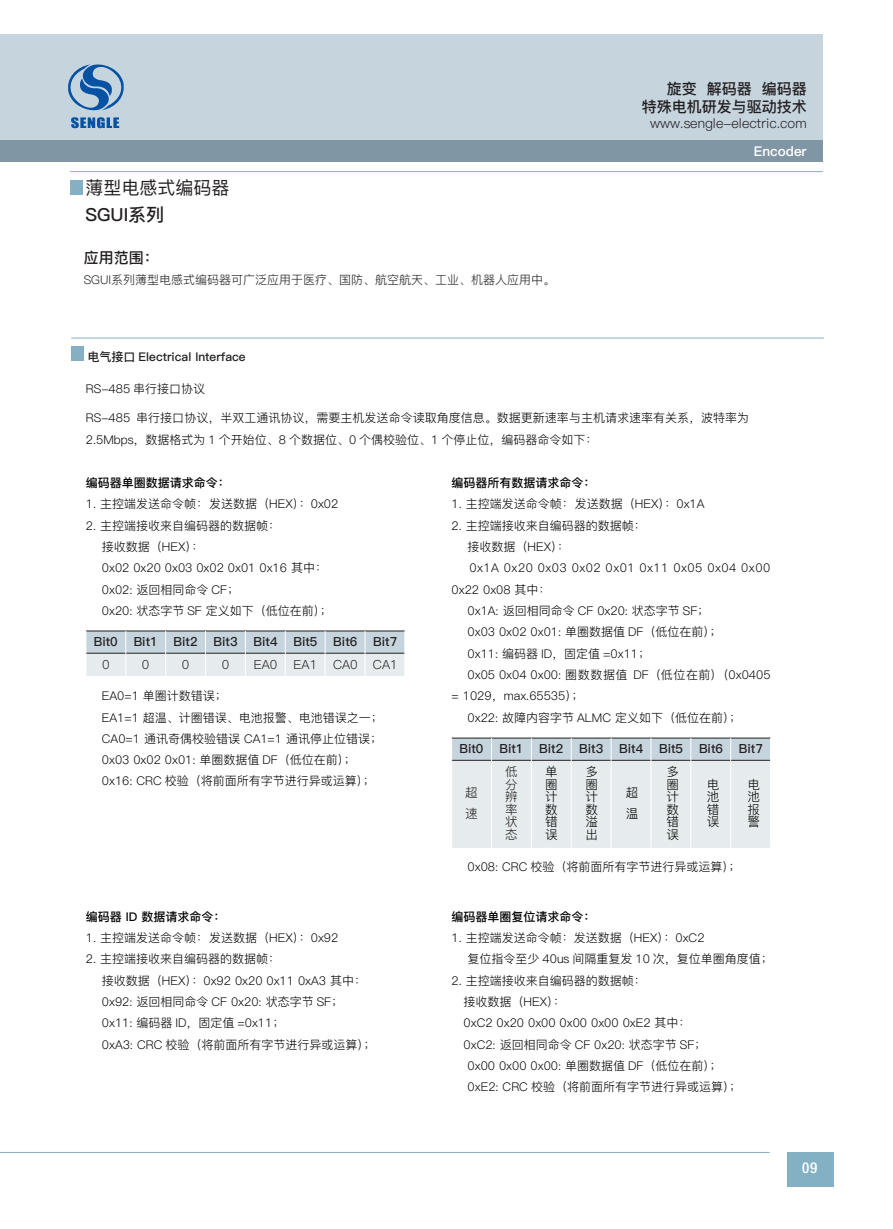
<style>
.page{position:relative;width:893px;height:1229px;background:#fff}
.page>*{position:absolute;margin:0;border:0;box-sizing:border-box;transform-origin:0 0}
.t1{font:18px "Ping Fang SC Medium";color:#231f20}
.t2{font:18px "Ping Fang SC Bold";color:#231f20}
.t3{font:15px/18px "Ping Fang SC Bold";color:#231f20;text-align:right}
.t4{font:500 condensed 15px "Helvetica Neue LT Pro";color:#fff}
.t5{font:13.5px "Ping Fang SC Regular";color:#231f20}
.t6{font:13.5px "Ping Fang SC Heavy";color:#fff}
.t7{font:12.6px "Ping Fang SC Bold";color:#231f20}
.t8{font:12.6px/12.6px "Ping Fang SC Regular";color:#030303;text-align:justify}
.t9{font:12.6px/12.6px "Ping Fang SC Regular";color:#231f20}
.t10{font:12px/21.3px "Ping Fang SC Regular";color:#030303}
.t11{font:12px "Ping Fang SC Bold";color:#030303}
.t12{font:12px "Ping Fang SC Regular";color:#231f20}
.t13{font:12px "Ping Fang SC Regular";letter-spacing:.04em;color:#030303}
.t14{font:12px "Ping Fang SC Bold";color:#231f20}
</style>
<div class="page">
<hr style="left:0;top:1152px;width:770px;height:1px;background:#85afc3">
<div style="left:787px;top:1152px;width:46px;height:34px;background:#84b0c4"></div>
<div style="left:0;top:34px;width:823px;height:106px;background:#c6d4de"></div>
<div style="left:0;top:140px;width:823px;height:22px;background:#8096a4"></div>
<svg style="left:68px;top:64px;width:56px;height:47px"></svg>
<svg style="left:71px;top:117px;width:48px;height:11px"></svg>
<hr style="left:70px;top:171px;width:753px;height:1px;background:#84b1c5">
<div style="left:70px;top:180px;width:13px;height:15px;background:#85afc3"></div>
<div style="left:452px;top:738px;width:318px;height:22px;background:#c6d4de"></div>
<div style="left:452px;top:760px;width:318px;height:87px;background:#e6ecee"></div>
<hr style="left:452px;top:760px;width:318px;height:1px;background:#231f20">
<hr style="left:452px;top:738px;width:318px;height:1px;background:#231f20">
<hr style="left:491px;top:738px;width:1px;height:109px;background:#fff">
<hr style="left:531px;top:738px;width:1px;height:109px;background:#fff">
<hr style="left:571px;top:738px;width:1px;height:109px;background:#fff">
<hr style="left:611px;top:738px;width:1px;height:109px;background:#fff">
<hr style="left:651px;top:738px;width:1px;height:109px;background:#fff">
<hr style="left:690px;top:738px;width:1px;height:109px;background:#fff">
<hr style="left:730px;top:738px;width:1px;height:109px;background:#fff">
<div style="left:86px;top:631px;width:319px;height:22px;background:#c6d4de"></div>
<div style="left:86px;top:653px;width:319px;height:22px;background:#e6ecee"></div>
<hr style="left:86px;top:653px;width:319px;height:1px;background:#231f20">
<hr style="left:86px;top:631px;width:319px;height:1px;background:#231f20">
<hr style="left:86px;top:631px;width:1px;height:44px;background:#fff">
<hr style="left:125px;top:631px;width:1px;height:44px;background:#fff">
<hr style="left:165px;top:631px;width:1px;height:44px;background:#fff">
<hr style="left:205px;top:631px;width:1px;height:44px;background:#fff">
<hr style="left:245px;top:631px;width:1px;height:44px;background:#fff">
<hr style="left:285px;top:631px;width:1px;height:44px;background:#fff">
<hr style="left:325px;top:631px;width:1px;height:44px;background:#fff">
<hr style="left:365px;top:631px;width:1px;height:44px;background:#fff">
<hr style="left:404px;top:631px;width:1px;height:44px;background:#fff">
<hr style="left:71px;top:338px;width:753px;height:1px;background:#84b1c5">
<div style="left:71px;top:346px;width:13px;height:15px;background:#85afc3"></div>
<p class="t3" style="left:642px;top:80px;width:167px">旋变 解码器 编码器<br>特殊电机研发与驱动技术</p>
<p class="t5" style="left:650px;top:115px;width:158px">www.sengle-electric.com</p>
<h1 class="t1" style="left:85px;top:177px;width:146px">薄型电感式编码器</h1>
<h1 class="t2" style="left:85px;top:204px;width:80px">SGUI系列</h1>
<p class="t3" style="left:84px;top:249px;width:76px">应用范围：</p>
<p class="t12" style="left:84px;top:273px;width:473px">SGUI系列薄型电感式编码器可广泛应用于医疗、国防、航空航天、工业、机器人应用中。</p>
<p class="t14" style="left:88px;top:349px;width:160px">电气接口 Electrical Interface</p>
<p class="t6" style="left:754px;top:143px;width:55px">Encoder</p>
<p class="t10" style="left:86px;top:379px;width:121px">RS-485 串行接口协议</p>
<p class="t10" style="left:86px;top:407px;width:665px">RS-485 串行接口协议，半双工通讯协议，需要主机发送命令读取角度信息。数据更新速率与主机请求速率有关系，波特率为<br>2.5Mbps，数据格式为 1 个开始位、8 个数据位、0 个偶校验位、1 个停止位，编码器命令如下：</p>
<p class="t11" style="left:86px;top:476px;width:145px">编码器单圈数据请求命令：</p>
<p class="t10" style="left:86px;top:494px;width:254px">1. 主控端发送命令帧： 发送数据（HEX）：0x02</p>
<p class="t10" style="left:102px;top:515px;width:231px;text-indent:-16px">2. 主控端接收来自编码器的数据帧：<br>接收数据（HEX）：<br>0x02 0x20 0x03 0x02 0x01 0x16 其中：<br>0x02: 返回相同命令 CF；<br>0x20: 状态字节 SF 定义如下（低位在前）；</p>
<p class="t7" style="left:94px;top:634px;width:26px">Bit0</p>
<p class="t7" style="left:134px;top:634px;width:26px">Bit1</p>
<p class="t7" style="left:174px;top:634px;width:26px">Bit2</p>
<p class="t7" style="left:214px;top:634px;width:26px">Bit3</p>
<p class="t7" style="left:253px;top:634px;width:26px">Bit4</p>
<p class="t7" style="left:293px;top:634px;width:26px">Bit5</p>
<p class="t7" style="left:333px;top:634px;width:26px">Bit6</p>
<p class="t7" style="left:373px;top:634px;width:26px">Bit7</p>
<p class="t9" style="left:102px;top:658px;width:9px">0</p>
<p class="t9" style="left:142px;top:658px;width:9px">0</p>
<p class="t9" style="left:182px;top:658px;width:9px">0</p>
<p class="t9" style="left:222px;top:658px;width:9px">0</p>
<p class="t9" style="left:254px;top:658px;width:25px">EA0</p>
<p class="t9" style="left:294px;top:658px;width:25px">EA1</p>
<p class="t9" style="left:333px;top:658px;width:66px">CA0 CA1</p>
<p class="t10" style="left:102px;top:685px;width:282px">EA0=1 单圈计数错误；<br>EA1=1 超温、计圈错误、电池报警、电池错误之一；<br>CA0=1 通讯奇偶校验错误 CA1=1 通讯停止位错误；<br>0x03 0x02 0x01: 单圈数据值 DF（低位在前）；<br>0x16: CRC 校验（将前面所有字节进行异或运算）；</p>
<p class="t11" style="left:86px;top:909px;width:141px">编码器 ID 数据请求命令：</p>
<p class="t10" style="left:86px;top:927px;width:254px">1. 主控端发送命令帧： 发送数据（HEX）：0x92</p>
<p class="t10" style="left:102px;top:948px;width:275px;text-indent:-16px">2. 主控端接收来自编码器的数据帧：<br>接收数据（HEX）：0x92 0x20 0x11 0xA3 其中：<br>0x92: 返回相同命令 CF 0x20: 状态字节 SF；<br>0x11: 编码器 ID，固定值 =0x11；<br>0xA3: CRC 校验（将前面所有字节进行异或运算）；</p>
<p class="t11" style="left:452px;top:476px;width:145px">编码器所有数据请求命令：</p>
<p class="t10" style="left:452px;top:494px;width:254px">1. 主控端发送命令帧： 发送数据（HEX）：0x1A</p>
<p class="t10" style="left:452px;top:515px;width:196px">2. 主控端接收来自编码器的数据帧：</p>
<p class="t10" style="left:468px;top:536px;width:103px">接收数据（HEX）：</p>
<p class="t13" style="left:469px;top:561px;width:302px">0x1A 0x20 0x03 0x02 0x01 0x11 0x05 0x04 0x00</p>
<p class="t10" style="left:452px;top:579px;width:101px">0x22 0x08 其中：</p>
<p class="t10" style="left:468px;top:600px;width:243px">0x1A: 返回相同命令 CF 0x20: 状态字节 SF；</p>
<p class="t10" style="left:468px;top:621px;width:255px">0x03 0x02 0x01: 单圈数据值 DF（低位在前）；</p>
<p class="t10" style="left:468px;top:643px;width:184px">0x11: 编码器 ID，固定值 =0x11；</p>
<p class="t10" style="left:468px;top:664px;width:304px">0x05 0x04 0x00: 圈数数据值 DF（低位在前）（0x0405</p>
<p class="t10" style="left:452px;top:685px;width:133px">= 1029，max.65535）；</p>
<p class="t10" style="left:468px;top:707px;width:275px">0x22: 故障内容字节 ALMC 定义如下（低位在前）；</p>
<p class="t7" style="left:459px;top:741px;width:26px">Bit0</p>
<p class="t7" style="left:499px;top:741px;width:26px">Bit1</p>
<p class="t7" style="left:539px;top:741px;width:26px">Bit2</p>
<p class="t7" style="left:579px;top:741px;width:26px">Bit3</p>
<p class="t7" style="left:619px;top:741px;width:26px">Bit4</p>
<p class="t7" style="left:659px;top:741px;width:26px">Bit5</p>
<p class="t7" style="left:699px;top:741px;width:26px">Bit6</p>
<p class="t7" style="left:739px;top:741px;width:26px">Bit7</p>
<p class="t9" style="left:465px;top:782px;width:13px;line-height:20.9px">超速</p>
<p class="t9" style="left:505px;top:765px;width:14px;text-align:justify">低分辨率状态</p>
<p class="t8" style="left:545px;top:765px;width:14px">单圈计数错误</p>
<p class="t8" style="left:585px;top:765px;width:14px">多圈计数溢出</p>
<p class="t8" style="left:666px;top:765px;width:14px">多圈计数错误</p>
<p class="t8" style="left:707px;top:778px;width:14px">电池错误</p>
<p class="t8" style="left:747px;top:778px;width:13px">电池报警</p>
<p class="t8" style="left:626px;top:782px;width:13px;line-height:20.9px">超温</p>
<p class="t10" style="left:468px;top:856px;width:274px">0x08: CRC 校验（将前面所有字节进行异或运算）；</p>
<p class="t11" style="left:452px;top:909px;width:145px">编码器单圈复位请求命令：</p>
<p class="t10" style="left:468px;top:927px;width:307px;text-indent:-16px">1. 主控端发送命令帧：发送数据（HEX）：0xC2<br>复位指令至少 40us 间隔重复发 10 次，复位单圈角度值；</p>
<p class="t10" style="left:452px;top:970px;width:196px">2. 主控端接收来自编码器的数据帧：</p>
<p class="t10" style="left:464px;top:991px;width:103px">接收数据（HEX）：</p>
<p class="t10" style="left:464px;top:1012px;width:228px">0xC2 0x20 0x00 0x00 0x00 0xE2 其中：</p>
<p class="t10" style="left:464px;top:1034px;width:244px">0xC2: 返回相同命令 CF 0x20: 状态字节 SF；</p>
<p class="t10" style="left:468px;top:1055px;width:255px">0x00 0x00 0x00: 单圈数据值 DF（低位在前）；</p>
<p class="t10" style="left:468px;top:1076px;width:275px">0xE2: CRC 校验（将前面所有字节进行异或运算）；</p>
<p class="t4" style="left:802px;top:1159px;width:17px">09</p>
</div>
